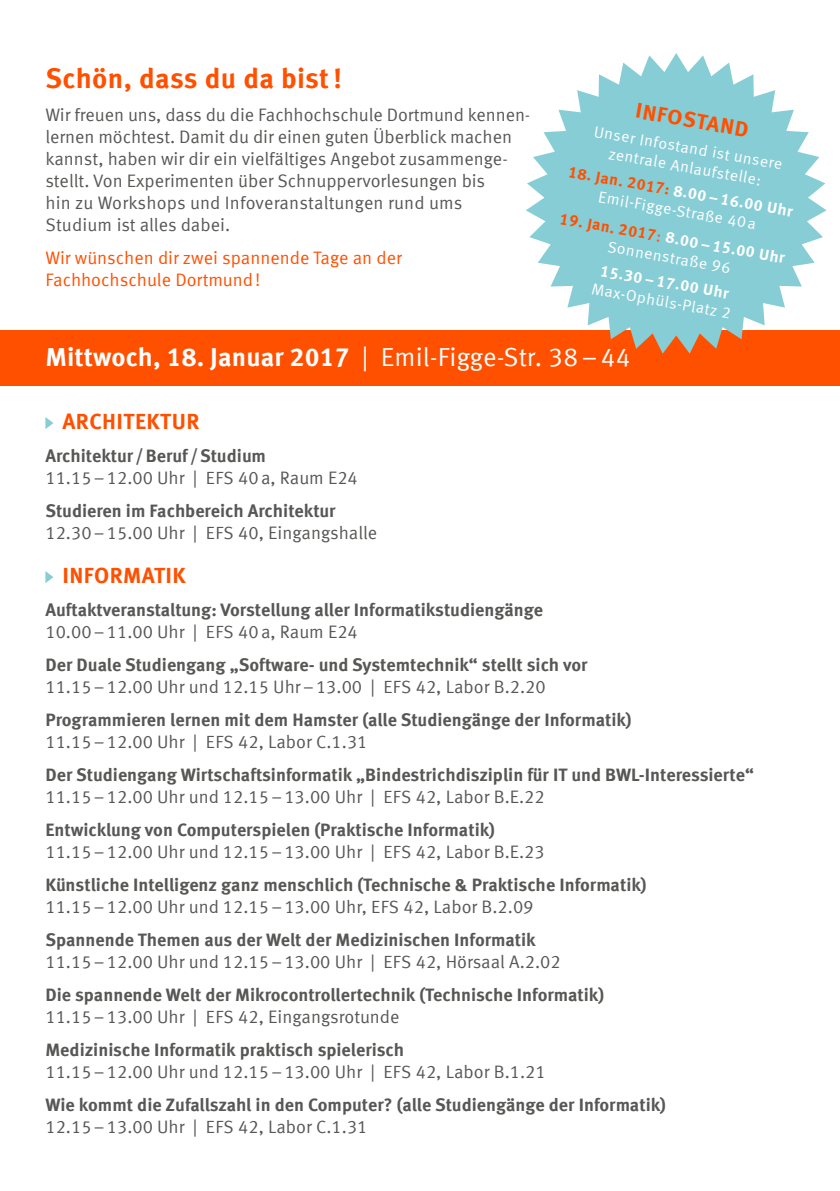
<style>
.page{position:relative;width:840px;height:1191px;background:#fff}
.page>*{position:absolute;margin:0;border:0;box-sizing:border-box;transform-origin:0 0}
.t1{font:700 28px "Meta Offc Pro";letter-spacing:.01em;color:#ff5000}
.t2{font:700 26px "Meta Offc Pro";letter-spacing:.005em;color:#fff}
.t3{font:700 22px "Meta Offc Pro";letter-spacing:.02em;color:#ff5000}
.t4{font:700 22px "Meta Korrespondenz";color:#ff5000}
.t5{font:18px/22px "Meta Offc Pro Norm";color:#575756}
.t6{font:700 18px "Meta Offc Pro";color:#575756}
.t7{font:18px/22px "Meta Offc Pro Norm";color:#ff5000}
.t8{font:16px/19.2px "Meta Korrespondenz";color:#fff;text-align:center}
.t9{font:700 16px "Meta Korrespondenz";color:#fff}
.s1{font-weight:700;color:#ff5000}
.s2{font-weight:700}
.s3{color:#ff5000}
.s4{font-family:"Meta Offc Pro Norm";font-weight:400}
.s5{font-size:17.6px}
</style>
<div class="page">
<div style="left:0;top:330px;width:839px;height:55px;background:#ff5000"></div>
<svg style="left:45px;top:417px;width:8px;height:12px"></svg>
<svg style="left:45px;top:571px;width:8px;height:12px"></svg>
<svg style="left:526px;top:53px;width:300px;height:300px;fill:#87cdd6"></svg>
<h1 class="t1" style="left:45px;top:56px;width:298px">Schön, dass du da bist!</h1>
<p class="t5" style="left:45px;top:103px;width:486px">Wir freuen uns, dass du die Fachhochschule Dortmund kennen&shy;lernen möchtest. Damit du dir einen guten Überblick machen kannst, haben wir dir ein vielfältiges Angebot zusammenge&shy;stellt. Von Experimenten über Schnuppervorlesungen bis<br>hin zu Workshops und Infoveranstaltungen rund ums Studium ist alles dabei.</p>
<p class="t7" style="left:45px;top:246px;width:358px">Wir wünschen dir zwei spannende Tage an der<br>Fachhochschule Dortmund!</p>
<p class="t4" style="left:637px;top:97px;width:116px;rotate:10deg">INFOSTAND</p>
<p class="t8" style="left:595px;top:121px;width:193px;rotate:10deg">Unser Infostand ist unsere zentrale Anlaufstelle:</p>
<p class="t8" style="left:569px;top:162px;width:229px;rotate:10deg"><span class="s1">18. Jan. 2017:</span> <span class="s2">8.00– 16.00 Uhr<br></span>Emil-Figge-Straße 40a</p>
<p class="t8" style="left:561px;top:209px;width:230px;rotate:10deg"><span class="s1">19. Jan. 2017</span><span class="s3">:</span> <span class="s2">8.00– 15.00 Uhr<br></span>Sonnenstraße 96</p>
<p class="t9" style="left:601px;top:261px;width:132px;rotate:10deg">15.30 – 17.00 Uhr</p>
<p class="t8" style="left:593px;top:279px;width:143px;rotate:10deg">Max-Ophüls-Platz 2</p>
<h2 class="t2" style="left:45px;top:337px;width:586px">Mittwoch, 18. Januar 2017 <span class="s4">| Emil-Figge-Str. 38–44</span></h2>
<p class="t3" style="left:62px;top:404px;width:138px">ARCHITEKTUR</p>
<p class="t6" style="left:45px;top:442px;width:222px">Architektur /Beruf /Studium</p>
<p class="t5" style="left:45px;top:466px;width:314px">11.15–12.00 Uhr | <span class="s5">EFS</span> 40a, Raum E24</p>
<p class="t6" style="left:45px;top:497px;width:291px">Studieren im Fachbereich Architektur</p>
<p class="t5" style="left:45px;top:521px;width:333px">12.30–15.00 Uhr | <span class="s5">EFS</span> 40, Eingangshalle</p>
<p class="t3" style="left:62px;top:558px;width:125px">INFORMATIK</p>
<p class="t6" style="left:45px;top:596px;width:499px">Auftaktveranstaltung: Vorstellung aller Informatikstudiengänge</p>
<p class="t5" style="left:45px;top:620px;width:314px">10.00–11.00 Uhr | <span class="s5">EFS</span> 40a, Raum E24</p>
<p class="t6" style="left:45px;top:651px;width:543px">Der Duale Studiengang „Software- und Systemtechnik“ stellt sich vor</p>
<p class="t5" style="left:45px;top:675px;width:501px">11.15–12.00 Uhr und 12.15 Uhr–13.00 | <span class="s5">EFS</span> 42, Labor B.2.20</p>
<p class="t6" style="left:45px;top:706px;width:587px">Programmieren lernen mit dem Hamster (alle Studiengänge der Informatik)</p>
<p class="t5" style="left:45px;top:730px;width:323px">11.15–12.00 Uhr | <span class="s5">EFS</span> 42, Labor C.1.31</p>
<p class="t6" style="left:45px;top:761px;width:709px">Der Studiengang Wirtschaftsinformatik „Bindestrichdisziplin für IT und BWL-Interessierte“</p>
<p class="t5" style="left:45px;top:785px;width:500px">11.15–12.00 Uhr und 12.15–13.00 Uhr | <span class="s5">EFS</span> 42, Labor B.E.22</p>
<p class="t6" style="left:45px;top:816px;width:451px">Entwicklung von Computerspielen (Praktische Informatik)</p>
<p class="t5" style="left:45px;top:840px;width:500px">11.15–12.00 Uhr und 12.15–13.00 Uhr | <span class="s5">EFS</span> 42, Labor B.E.23</p>
<p class="t6" style="left:45px;top:871px;width:602px">Künstliche Intelligenz ganz menschlich (Technische &amp; Praktische Informatik)</p>
<p class="t5" style="left:45px;top:895px;width:489px">11.15–12.00 Uhr und 12.15–13.00 Uhr, <span class="s5">EFS</span> 42, Labor B.2.09</p>
<p class="t6" style="left:45px;top:926px;width:491px">Spannende Themen aus der Welt der Medizinischen Informatik</p>
<p class="t5" style="left:45px;top:950px;width:516px">11.15–12.00 Uhr und 12.15–13.00 Uhr | <span class="s5">EFS</span> 42, Hörsaal A.2.02</p>
<p class="t6" style="left:45px;top:981px;width:560px">Die spannende Welt der Mikrocontrollertechnik (Technische Informatik)</p>
<p class="t5" style="left:45px;top:1005px;width:355px">11.15–13.00 Uhr | <span class="s5">EFS</span> 42, Eingangsrotunde</p>
<p class="t6" style="left:45px;top:1036px;width:360px">Medizinische Informatik praktisch spielerisch</p>
<p class="t5" style="left:45px;top:1060px;width:501px">11.15–12.00 Uhr und 12.15–13.00 Uhr | <span class="s5">EFS</span> 42, Labor B.1.21</p>
<p class="t6" style="left:45px;top:1091px;width:621px">Wie kommt die Zufallszahl in den Computer? (alle Studiengänge der Informatik)</p>
<p class="t5" style="left:45px;top:1115px;width:323px">12.15–13.00 Uhr | <span class="s5">EFS</span> 42, Labor C.1.31</p>
</div>
